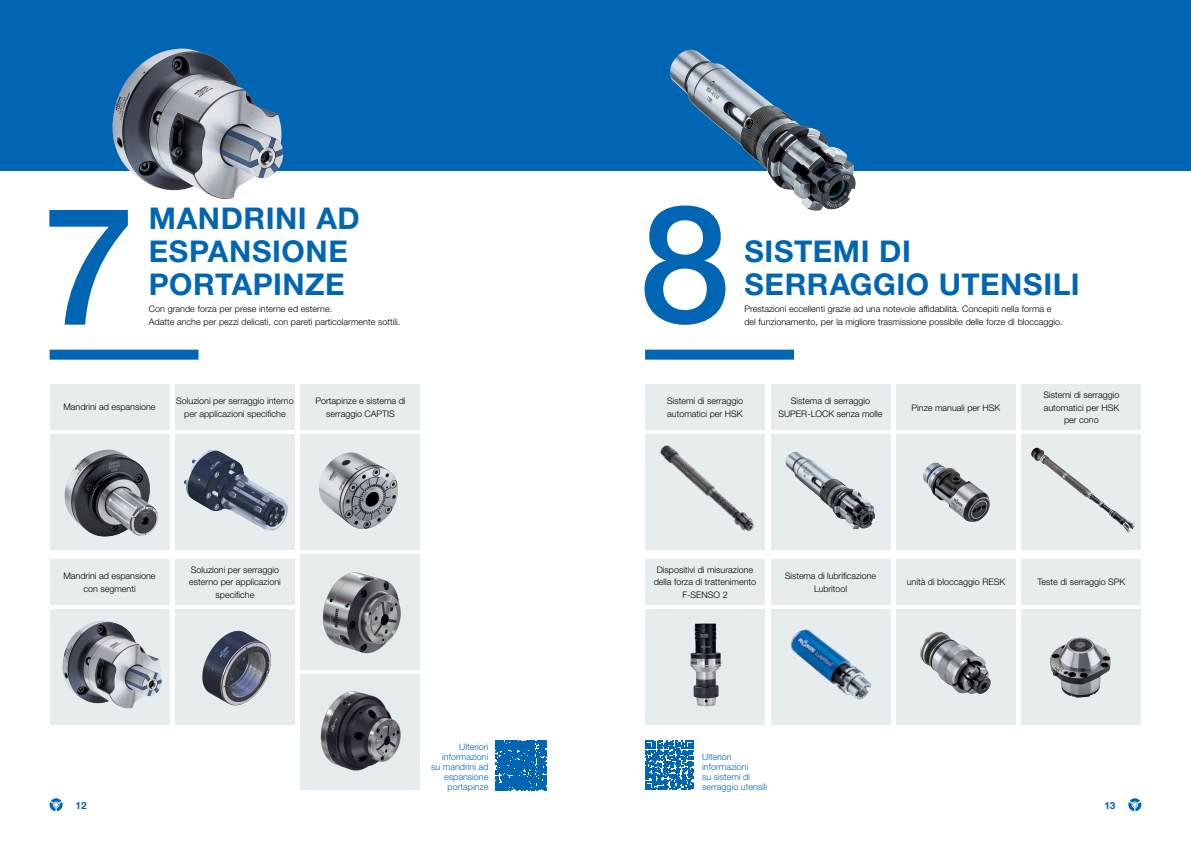
<style>
.page{position:relative;width:1191px;height:842px;background:#fff}
.page>*{position:absolute;margin:0;border:0;box-sizing:border-box;transform-origin:0 0}
.t1{font:500 163.8px "Helvetica Neue LT Pro";color:#0066b3}
.t2{font:700 30px/33px "Helvetica Neue LT Pro";letter-spacing:.02em;color:#0066b3}
.t3{font:700 10px "Helvetica Neue LT Pro";color:#0066b3}
.t4{font:300 9px/12.6px "Helvetica Neue LT Pro";color:#000;text-align:center}
.t5{font:300 9px/10px "Helvetica Neue LT Pro";color:#0066b3}
</style>
<div class="page">
<svg style="left:1128px;top:798px;width:13px;height:13px"></svg>
<svg style="left:50px;top:798px;width:13px;height:13px"></svg>
<div style="left:300px;top:435px;width:120px;height:115px;background:#e7ecef"></div>
<div style="left:300px;top:555px;width:120px;height:115px;background:#e7ecef"></div>
<div style="left:300px;top:675px;width:120px;height:115px;background:#e7ecef"></div>
<div style="left:300px;top:385px;width:120px;height:45px;background:#e7ecef"></div>
<div style="left:50px;top:435px;width:119px;height:115px;background:#e7ecef"></div>
<svg style="left:175px;top:435px;width:120px;height:115px;background:#b5bcc4"></svg>
<div style="left:50px;top:610px;width:119px;height:115px;background:#e7ecef"></div>
<div style="left:175px;top:610px;width:120px;height:115px;background:#e7ecef"></div>
<div style="left:50px;top:385px;width:119px;height:45px;background:#e7ecef"></div>
<div style="left:175px;top:385px;width:120px;height:45px;background:#e7ecef"></div>
<div style="left:50px;top:560px;width:119px;height:45px;background:#e7ecef"></div>
<div style="left:175px;top:560px;width:120px;height:45px;background:#e7ecef"></div>
<div style="left:0;top:0;width:604px;height:170px;background:#0066b3"></div>
<img style="left:64px;top:450px;width:94px;height:87px">
<img style="left:62px;top:621px;width:100px;height:87px">
<img style="left:192px;top:450px;width:24px;height:10px">
<img style="left:202px;top:630px;width:69px;height:76px">
<img style="left:111px;top:49px;width:172px;height:150px">
<img style="left:319px;top:452px;width:79px;height:77px">
<img style="left:323px;top:572px;width:78px;height:82px">
<img style="left:320px;top:691px;width:81px;height:80px">
<div style="left:50px;top:350px;width:148px;height:10px;background:#0066b3"></div>
<div style="left:770px;top:435px;width:120px;height:115px;background:#e7ecef"></div>
<div style="left:896px;top:435px;width:120px;height:115px;background:#e7ecef"></div>
<div style="left:1021px;top:435px;width:120px;height:115px;background:#e7ecef"></div>
<div style="left:645px;top:610px;width:120px;height:115px;background:#e7ecef"></div>
<div style="left:770px;top:610px;width:120px;height:115px;background:#e7ecef"></div>
<div style="left:896px;top:610px;width:120px;height:115px;background:#e7ecef"></div>
<div style="left:1021px;top:610px;width:120px;height:115px;background:#e7ecef"></div>
<div style="left:645px;top:385px;width:120px;height:45px;background:#e7ecef"></div>
<div style="left:770px;top:385px;width:120px;height:45px;background:#e7ecef"></div>
<div style="left:896px;top:385px;width:120px;height:45px;background:#e7ecef"></div>
<div style="left:1021px;top:385px;width:120px;height:45px;background:#e7ecef"></div>
<div style="left:645px;top:560px;width:120px;height:45px;background:#e7ecef"></div>
<div style="left:770px;top:560px;width:120px;height:45px;background:#e7ecef"></div>
<div style="left:896px;top:560px;width:120px;height:45px;background:#e7ecef"></div>
<div style="left:1021px;top:560px;width:120px;height:45px;background:#e7ecef"></div>
<div style="left:587px;top:0;width:604px;height:170px;background:#0066b3"></div>
<img style="left:923px;top:462px;width:67px;height:60px">
<img style="left:1031px;top:447px;width:58px;height:52px">
<img style="left:785px;top:452px;width:90px;height:77px">
<img style="left:920px;top:632px;width:71px;height:62px">
<img style="left:1050px;top:637px;width:60px;height:61px">
<img style="left:790px;top:614px;width:101px;height:94px">
<img style="left:690px;top:623px;width:32px;height:84px">
<img style="left:669px;top:50px;width:187px;height:161px">
<div style="left:645px;top:350px;width:149px;height:10px;background:#0066b3"></div>
<img style="left:645px;top:435px;width:120px;height:115px">
<svg style="left:645px;top:741px;width:49px;height:49px"></svg>
<div style="left:496px;top:740px;width:50px;height:50px;background:#0066b3"></div>
<h1 class="t1" style="left:44px;top:169px;width:93px">7</h1>
<h2 class="t2" style="left:149px;top:201px;width:212px">MANDRINI AD<br>ESPANSIONE<br>PORTAPINZE</h2>
<p class="t4" style="left:149px;top:302px;width:253px;text-align:left">Con grande forza per prese interne ed esterne.<br>Adatte anche per pezzi delicati, con pareti particolarmente sottili.</p>
<h1 class="t1" style="left:639px;top:167px;width:93px">8</h1>
<h2 class="t2" style="left:744px;top:234px;width:337px">SISTEMI DI<br>SERRAGGIO UTENSILI</h2>
<p class="t4" style="left:744px;top:302px;width:320px;text-align:left">Prestazioni eccellenti grazie ad una notevole affidabilità. Concepiti nella forma e del funzionamento, per la migliore trasmissione possibile delle forze di bloccaggio.</p>
<p class="t4" style="left:63px;top:401px;width:94px">Mandrini ad espansione</p>
<p class="t4" style="left:176px;top:394px;width:119px">Soluzioni per serraggio interno per applicazioni specifiche</p>
<p class="t4" style="left:315px;top:394px;width:92px">Portapinze e sistema di serraggio CAPTIS</p>
<p class="t4" style="left:667px;top:394px;width:78px;text-align:left">Sistemi di serraggio automatici per HSK</p>
<p class="t4" style="left:778px;top:394px;width:106px">Sistema di serraggio<br>SUPER-LOCK senza molle</p>
<p class="t4" style="left:911px;top:401px;width:90px">Pinze manuali per HSK</p>
<p class="t4" style="left:1043px;top:388px;width:78px">Sistemi di serraggio automatici per HSK per cono</p>
<p class="t4" style="left:63px;top:569px;width:94px">Mandrini ad espansione con segmenti</p>
<p class="t4" style="left:189px;top:563px;width:93px">Soluzioni per serraggio esterno per applicazioni specifiche</p>
<p class="t4" style="left:654px;top:563px;width:104px">Dispositivi di misurazione della forza di trattenimento<br>F-SENSO 2</p>
<p class="t4" style="left:785px;top:569px;width:92px">Sistema di lubrificazione<br>Lubritool</p>
<p class="t4" style="left:906px;top:576px;width:100px">unità di bloccaggio RESK</p>
<p class="t4" style="left:1037px;top:576px;width:89px">Teste di serraggio SPK</p>
<p class="t5" style="left:431px;top:741px;width:59px;text-align:right">Ulteriori informazioni su mandrini ad espansione portapinze</p>
<p class="t5" style="left:702px;top:751px;width:66px">Ulteriori informazioni<br>su sistemi di serraggio utensili</p>
<p class="t3" style="left:75px;top:799px;width:13px">12</p>
<p class="t3" style="left:1104px;top:799px;width:13px">13</p>
</div>
